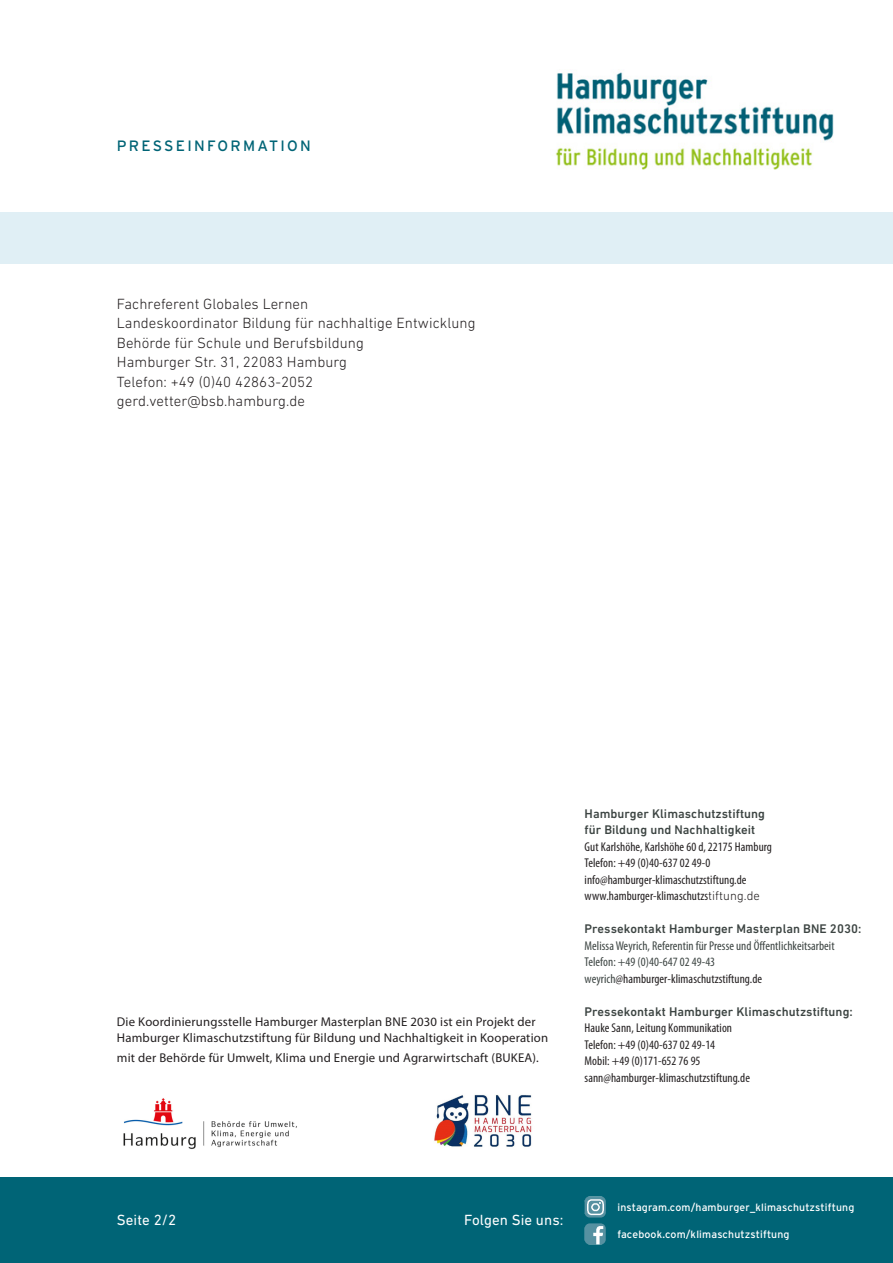
<style>
.page{position:relative;width:893px;height:1263px;background:#fff}
.page>*{position:absolute;margin:0;border:0;box-sizing:border-box;transform-origin:0 0}
.Text-4_1_Light{font:300 15px "DIN Next LT Pro";letter-spacing:.005em;color:#231f20}
.Text-4_2_Regular{font:15px "DIN Next LT Pro";letter-spacing:.005em;color:#fff}
._6_Rubrikkopf{font:15px "Interstate";letter-spacing:.15em;color:#006476}
.Text-4_1_Light-2{font:condensed 12.75px "Myriad Pro";letter-spacing:.005em;color:#231f20}
._2_1_PM_Lauftext{font:12.75px/19.5px "Myriad Pro";letter-spacing:.015em;color:#231f20}
.Text-4_1_Light-3{font:500 12.75px "DIN Next LT Pro";letter-spacing:.005em;color:#3d4543}
.Text-4_1_Light-4{font:condensed 12.75px "Myriad Pro";letter-spacing:.005em;color:#3d4543}
._2_1_PM_Lauftext-2{font:10.5px "Interstate";letter-spacing:.015em;color:#fff}
.s1{font-family:"DIN Next LT Pro";font-weight:300;font-stretch:normal}
.s2{color:#3d4543}
</style>
<div class="page">
<div style="left:0;top:1178px;width:893px;height:85px;background:#006476"></div>
<div style="left:0;top:213px;width:893px;height:51px;background:#e0eff5"></div>
<img style="left:585px;top:1196px;width:21px;height:21px">
<img style="left:585px;top:1223px;width:21px;height:21px">
<img style="left:123px;top:1098px;width:174px;height:51px">
<img style="left:434px;top:1095px;width:98px;height:52px">
<img style="left:555px;top:72px;width:279px;height:98px">
<p class="_6_Rubrikkopf" style="left:117px;top:138px;width:195px">PRESSEINFORMATION</p>
<p class="Text-4_1_Light" style="left:117px;top:295px;width:193px">Fachreferent Globales Lernen</p>
<p class="Text-4_1_Light" style="left:117px;top:315px;width:360px">Landeskoordinator Bildung für nachhaltige Entwicklung</p>
<p class="Text-4_1_Light" style="left:117px;top:334px;width:248px">Behörde für Schule und Berufsbildung</p>
<p class="Text-4_1_Light" style="left:117px;top:354px;width:232px">Hamburger Str. 31, 22083 Hamburg</p>
<p class="Text-4_1_Light" style="left:117px;top:373px;width:198px">Telefon: +49 (0)40 42863-2052</p>
<p class="Text-4_1_Light" style="left:117px;top:393px;width:189px">gerd.vetter@bsb.hamburg.de</p>
<p class="_2_1_PM_Lauftext" style="left:117px;top:1012px;width:420px">Die Koordinierungsstelle Hamburger Masterplan BNE 2030 ist ein Projekt der</p>
<p class="_2_1_PM_Lauftext" style="left:117px;top:1028px;width:433px">Hamburger Klimaschutzstiftung für Bildung und Nachhaltigkeit in Kooperation mit der Behörde für Umwelt, Klima und Energie und Agrarwirtschaft (BUKEA).</p>
<p class="Text-4_1_Light-3" style="left:585px;top:806px;width:182px">Hamburger Klimaschutzstiftung</p>
<p class="Text-4_1_Light-3" style="left:585px;top:822px;width:172px">für Bildung und Nachhaltigkeit</p>
<p class="Text-4_1_Light-2" style="left:585px;top:839px;width:189px">Gut Karlshöhe, Karlshöhe 60 d, 22175 Hamburg</p>
<p class="Text-4_1_Light-2" style="left:585px;top:855px;width:127px">Telefon: +49 (0)40-637 02 49-0</p>
<p class="Text-4_1_Light-2" style="left:585px;top:872px;width:163px">info@hamburger-klimaschutzstiftung.de</p>
<p class="Text-4_1_Light-2" style="left:585px;top:888px;width:177px">www.hamburger-klimaschutzs<span class="s1">tiftung.de</span></p>
<p class="Text-4_1_Light-3" style="left:585px;top:921px;width:278px">Pressekontakt Hamburger Masterplan BNE 2030:</p>
<p class="Text-4_1_Light-4" style="left:585px;top:938px;width:251px">Melissa Weyrich, Referentin für Presse und Öffentlichkeitsarbeit</p>
<p class="Text-4_1_Light-4" style="left:585px;top:954px;width:132px">Telefon: +49 (0)40-647 02 49-43</p>
<p class="Text-4_1_Light-2" style="left:585px;top:971px;width:179px"><span class="s2">weyrich</span>@hamburger-klimaschutzstiftung.de</p>
<p class="Text-4_1_Light-3" style="left:585px;top:1004px;width:270px">Pressekontakt Hamburger Klimaschutzstiftung:</p>
<p class="Text-4_1_Light-2" style="left:585px;top:1020px;width:149px">Hauke Sann, Leitung Kommunikation</p>
<p class="Text-4_1_Light-2" style="left:585px;top:1037px;width:132px">Telefon: +49 (0)40-637 02 49-14</p>
<p class="Text-4_1_Light-2" style="left:585px;top:1053px;width:117px">Mobil: +49 (0)171-652 76 95</p>
<p class="Text-4_1_Light-2" style="left:585px;top:1070px;width:167px">sann@hamburger-klimaschutzstiftung.de</p>
<p class="Text-4_2_Regular" style="left:117px;top:1211px;width:61px">Seite 2/2</p>
<p class="Text-4_2_Regular" style="left:464px;top:1211px;width:101px">Folgen Sie uns:</p>
<p class="_2_1_PM_Lauftext-2" style="left:617px;top:1202px;width:238px">instagram.com/hamburger_klimaschutzstiftung</p>
<p class="_2_1_PM_Lauftext-2" style="left:617px;top:1229px;width:174px">facebook.com/klimaschutzstiftung</p>
</div>
